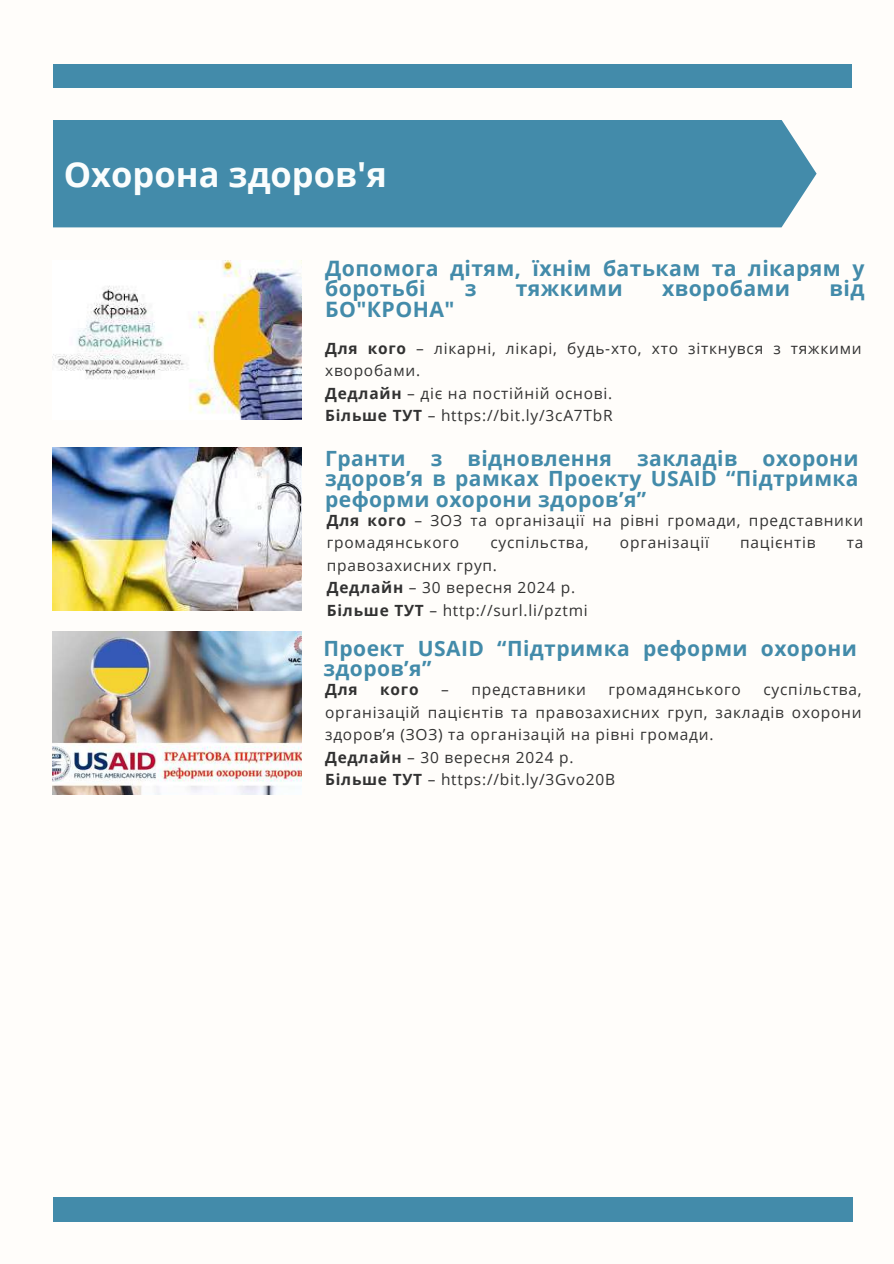
<style>
.page{position:relative;width:894px;height:1264px;background:#fff}
.page>*{position:absolute;margin:0;border:0;box-sizing:border-box;transform-origin:0 0}
.t1{font:700 34.5px "Open Sans";color:#fafdfd}
.t2{font:700 21.15px/20.4px "Open Sans";letter-spacing:.02em;color:#438baa}
.t3{font:700 21px/20.2px "Open Sans";letter-spacing:.02em;color:#438baa}
.t4{font:15.45px/22.5px "Open Sans";letter-spacing:.05em;color:#323232}
.t5{font:700 15.45px "Open Sans";letter-spacing:.05em;color:#323232}
.s1{font-weight:700}
</style>
<div class="page">
<div style="left:0;top:0;width:893px;height:1263px;background:#fffdfa"></div>
<img style="left:53px;top:260px;width:248px;height:160px">
<div style="left:53px;top:64px;width:797px;height:24px;background:#438baa"></div>
<div style="left:53px;top:1197px;width:799px;height:24px;background:#438baa"></div>
<div style="left:53px;top:120px;width:763px;height:107px;background:#438baa"></div>
<img style="left:53px;top:631px;width:248px;height:164px">
<img style="left:53px;top:447px;width:248px;height:163px">
<h1 class="t1" style="left:64px;top:150px;width:324px">Охорона здоров'я</h1>
<h2 class="t2" style="left:325px;top:257px;width:540px">Допомога дітям, їхнім батькам та лікарям у боротьбі</h2>
<h2 class="t2" style="left:464px;top:278px;width:13px">з</h2>
<h2 class="t2" style="left:515px;top:278px;width:108px">тяжкими</h2>
<h2 class="t2" style="left:661px;top:278px;width:130px">хворобами</h2>
<h2 class="t2" style="left:829px;top:278px;width:36px">від</h2>
<h2 class="t2" style="left:325px;top:298px;width:131px">БО"КРОНА"</h2>
<p class="t4" style="left:325px;top:336px;width:538px"><span class="s1">Для кого</span> – лікарні, лікарі, будь-хто, хто зіткнувся з тяжкими хворобами.<br><span class="s1">Дедлайн</span> – діє на постійній основі.<br><span class="s1">Більше ТУТ</span> – https://bit.ly/3cA7TbR</p>
<h3 class="t3" style="left:325px;top:447px;width:535px;text-align:justify">Гранти з відновлення закладів охорони здоров’я в рамках Проекту USAID “Підтримка реформи охорони здоров’я”</h3>
<p class="t4" style="left:327px;top:508px;width:538px"><span class="s1">Для кого</span> – ЗОЗ та організації на рівні громади, представники громадянського</p>
<p class="t4" style="left:490px;top:531px;width:100px">суспільства,</p>
<p class="t4" style="left:619px;top:531px;width:90px">організації</p>
<p class="t4" style="left:740px;top:531px;width:77px">пацієнтів</p>
<p class="t4" style="left:846px;top:531px;width:18px">та</p>
<p class="t4" style="left:327px;top:553px;width:262px">правозахисних груп.<br><span class="s1">Дедлайн</span> – 30 вересня 2024 р.<br><span class="s1">Більше ТУТ</span> – http://surl.li/pztmi</p>
<h3 class="t3" style="left:323px;top:637px;width:535px">Проект USAID “Підтримка реформи охорони здоров’я”</h3>
<p class="t4" style="left:325px;top:678px;width:538px;text-indent:438px">суспільства, організацій пацієнтів та правозахисних груп, закладів охорони здоров’я (ЗОЗ) та організацій на рівні громади.<br><span class="s1">Дедлайн</span> – 30 вересня 2024 р.<br><span class="s1">Більше ТУТ</span> – https://bit.ly/3Gvo20B</p>
<p class="t5" style="left:325px;top:678px;width:34px">Для</p>
<p class="t5" style="left:380px;top:678px;width:40px">кого</p>
<p class="t4" style="left:441px;top:678px;width:146px">– представники</p>
<p class="t4" style="left:608px;top:678px;width:134px">громадянського</p>
</div>
